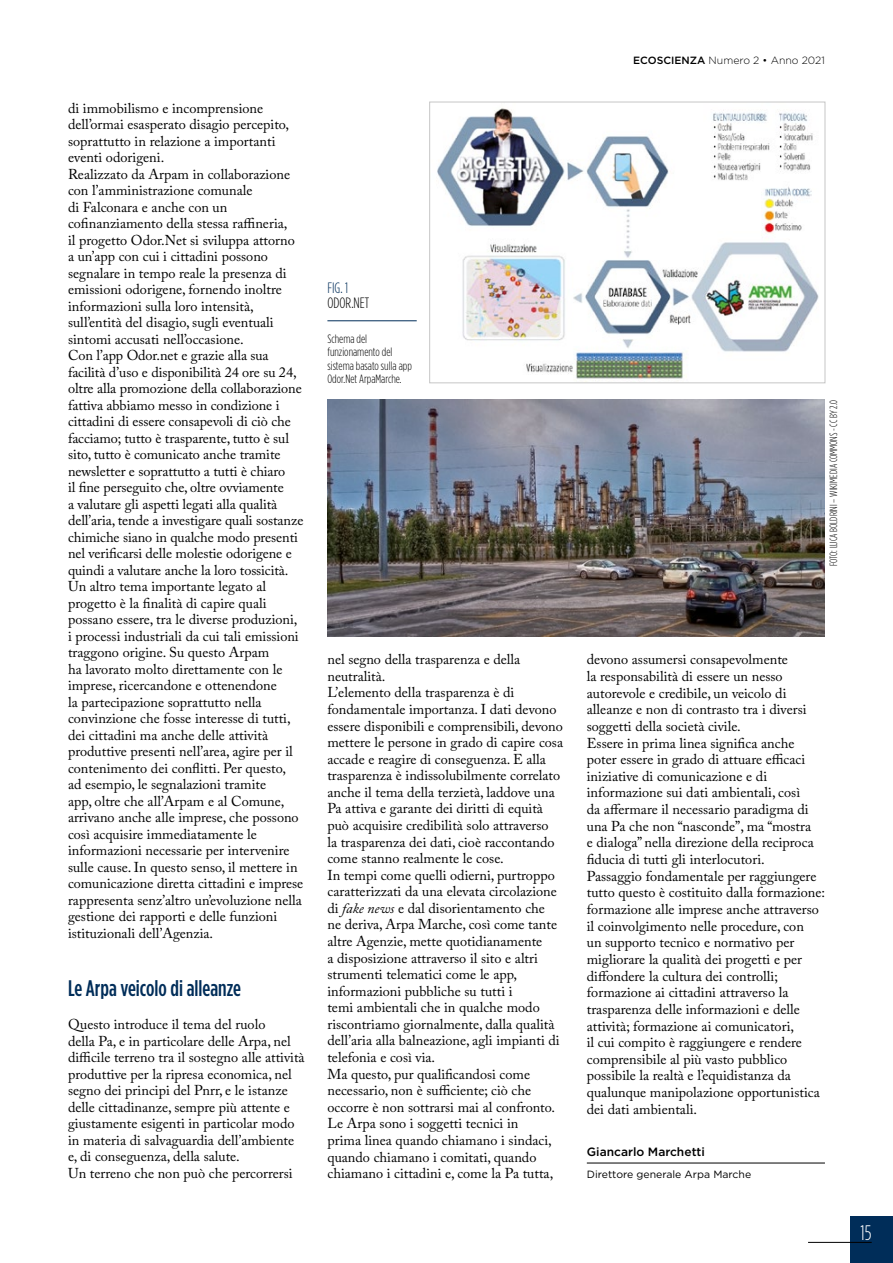
<style>
.page{position:relative;width:893px;height:1263px;background:#fff}
.page>*{position:absolute;margin:0;border:0;box-sizing:border-box;transform-origin:0 0}
.t1{font:500 condensed 22.5px "Gotham HTF";color:#002d59}
.t2{font:300 condensed 21px "Gotham HTF";color:#fff}
.t3{font:300 condensed 15px "Gotham HTF";color:#000}
.t4{font:300 condensed 15px "Gotham HTF";color:#002d59}
.t5{font:14.25px/16.5px "Adobe Caslon Pro";color:#000}
.t6{font:300 condensed 12px/13.5px "Gotham HTF";color:#000}
.t7{font:500 12px "Gotham HTF";color:#000}
.t8{font:300 condensed 10.5px "Gotham HTF";color:#000}
.t9{font:10.5px "Gotham HTF";color:#000}
.t10{font:300 10.5px "Gotham HTF";color:#000}
.s1{font-weight:500}
.s2{font-style:italic}
</style>
<div class="page">
<div style="left:850px;top:1216px;width:43px;height:47px;background:#002d59"></div>
<hr style="left:808px;top:1242px;width:64px;height:1px;background:#000">
<hr style="left:587px;top:1163px;width:238px;height:1px;background:#000">
<img style="left:437px;top:108px;width:382px;height:273px">
<div style="left:429px;top:102px;width:396px;height:281px;border:1px solid #c6c6c6"></div>
<img style="left:327px;top:400px;width:498px;height:237px">
<hr style="left:327px;top:320px;width:90px;height:1px;background:#002d59">
<p class="t5" style="left:68px;top:99px;width:237px">di immobilismo e incomprensione dell’ormai esasperato disagio percepito, soprattutto in relazione a importanti eventi odorigeni.<br>Realizzato da Arpam in collaborazione con l’amministrazione comunale<br>di Falconara e anche con un cofinanziamento della stessa raffineria,<br>il progetto Odor.Net si sviluppa attorno a un’app con cui i cittadini possono segnalare in tempo reale la presenza di emissioni odorigene, fornendo inoltre informazioni sulla loro intensità, sull’entità del disagio, sugli eventuali sintomi accusati nell’occasione.<br>Con l’app Odor.net e grazie alla sua facilità d’uso e disponibilità 24 ore su 24, oltre alla promozione della collaborazione fattiva abbiamo messo in condizione i cittadini di essere consapevoli di ciò che facciamo; tutto è trasparente, tutto è sul sito, tutto è comunicato anche tramite newsletter e soprattutto a tutti è chiaro<br>il fine perseguito che, oltre ovviamente<br>a valutare gli aspetti legati alla qualità dell’aria, tende a investigare quali sostanze chimiche siano in qualche modo presenti nel verificarsi delle molestie odorigene e quindi a valutare anche la loro tossicità.<br>Un altro tema importante legato al progetto è la finalità di capire quali possano essere, tra le diverse produzioni, i processi industriali da cui tali emissioni traggono origine. Su questo Arpam<br>ha lavorato molto direttamente con le imprese, ricercandone e ottenendone<br>la partecipazione soprattutto nella convinzione che fosse interesse di tutti, dei cittadini ma anche delle attività produttive presenti nell’area, agire per il contenimento dei conflitti. Per questo,<br>ad esempio, le segnalazioni tramite<br>app, oltre che all’Arpam e al Comune, arrivano anche alle imprese, che possono così acquisire immediatamente le informazioni necessarie per intervenire sulle cause. In questo senso, il mettere in comunicazione diretta cittadini e imprese rappresenta senz’altro un’evoluzione nella gestione dei rapporti e delle funzioni istituzionali dell’Agenzia.</p>
<h1 class="t1" style="left:68px;top:975px;width:174px">Le Arpa veicolo di alleanze</h1>
<p class="t5" style="left:68px;top:1016px;width:238px">Questo introduce il tema del ruolo<br>della Pa, e in particolare delle Arpa, nel difficile terreno tra il sostegno alle attività produttive per la ripresa economica, nel segno dei principi del Pnrr, e le istanze delle cittadinanze, sempre più attente e giustamente esigenti in particolar modo in materia di salvaguardia dell’ambiente e, di conseguenza, della salute.<br>Un terreno che non può che percorrersi</p>
<p class="t4" style="left:327px;top:280px;width:22px">FIG. 1</p>
<p class="t3" style="left:327px;top:295px;width:43px">ODOR.NET</p>
<p class="t6" style="left:327px;top:331px;width:86px">Schema del funzionamento del sistema basato sulla app<br>Odor.Net ArpaMarche.</p>
<p class="t10" style="left:633px;top:55px;width:193px"><span class="s1">ECOSCIENZA</span> Numero 2 • Anno 2021</p>
<p class="t8" style="left:828px;top:566px;width:168px;rotate:-90deg">FOTO: LUCA BOLDRINI – WIKIMEDIA COMMONS - CC BY 2.0</p>
<p class="t5" style="left:327px;top:651px;width:237px">nel segno della trasparenza e della neutralità.<br>L’elemento della trasparenza è di fondamentale importanza. I dati devono essere disponibili e comprensibili, devono mettere le persone in grado di capire cosa accade e reagire di conseguenza. E alla trasparenza è indissolubilmente correlato anche il tema della terzietà, laddove una Pa attiva e garante dei diritti di equità può acquisire credibilità solo attraverso<br>la trasparenza dei dati, cioè raccontando come stanno realmente le cose.<br>In tempi come quelli odierni, purtroppo caratterizzati da una elevata circolazione di <span class="s2">fake news</span> e dal disorientamento che<br>ne deriva, Arpa Marche, così come tante altre Agenzie, mette quotidianamente<br>a disposizione attraverso il sito e altri strumenti telematici come le app, informazioni pubbliche su tutti i<br>temi ambientali che in qualche modo riscontriamo giornalmente, dalla qualità dell’aria alla balneazione, agli impianti di telefonia e così via.<br>Ma questo, pur qualificandosi come necessario, non è sufficiente; ciò che occorre è non sottrarsi mai al confronto.<br>Le Arpa sono i soggetti tecnici in<br>prima linea quando chiamano i sindaci, quando chiamano i comitati, quando chiamano i cittadini e, come la Pa tutta,</p>
<p class="t5" style="left:587px;top:651px;width:240px">devono assumersi consapevolmente<br>la responsabilità di essere un nesso autorevole e credibile, un veicolo di alleanze e non di contrasto tra i diversi soggetti della società civile.<br>Essere in prima linea significa anche poter essere in grado di attuare efficaci iniziative di comunicazione e di informazione sui dati ambientali, così<br>da affermare il necessario paradigma di una Pa che non “nasconde”, ma “mostra<br>e dialoga” nella direzione della reciproca fiducia di tutti gli interlocutori.<br>Passaggio fondamentale per raggiungere tutto questo è costituito dalla formazione: formazione alle imprese anche attraverso il coinvolgimento nelle procedure, con<br>un supporto tecnico e normativo per migliorare la qualità dei progetti e per diffondere la cultura dei controlli; formazione ai cittadini attraverso la trasparenza delle informazioni e delle attività; formazione ai comunicatori,<br>il cui compito è raggiungere e rendere comprensibile al più vasto pubblico possibile la realtà e l’equidistanza da qualunque manipolazione opportunistica dei dati ambientali.</p>
<p class="t7" style="left:587px;top:1145px;width:120px">Giancarlo Marchetti</p>
<p class="t9" style="left:587px;top:1168px;width:166px">Direttore generale Arpa Marche</p>
<h2 class="t2" style="left:860px;top:1221px;width:13px">15</h2>
</div>
